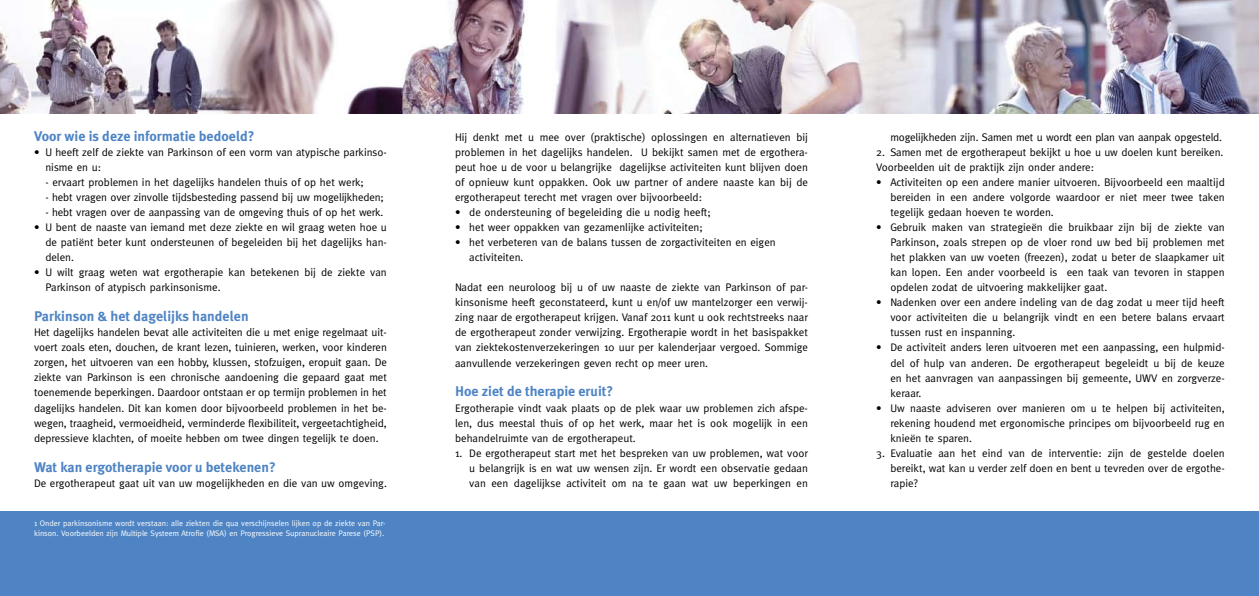
<style>
.page{position:relative;width:1259px;height:596px;background:#fff}
.page>*{position:absolute;margin:0;border:0;box-sizing:border-box;transform-origin:0 0}
.t1{font:700 14px "Meta Plus";color:#4e84c4}
.t2{font:11px/15px "Meta";color:#000;text-align:justify}
.t3{font:8px/10px "Meta";color:#fff}
</style>
<div class="page">
<div style="left:0;top:511px;width:1259px;height:84px;background:#4e84c4"></div>
<img style="left:0;top:0;width:1259px;height:113px">
<p class="t1" style="left:34px;top:128px;width:222px">Voor wie is deze informatie bedoeld?</p>
<p class="t2" style="left:45px;top:145px;width:343px;text-indent:-11px">• U heeft zelf de ziekte van Parkinson of een vorm van atypische parkinso&shy;nisme en u:</p>
<p class="t2" style="left:45px;top:175px;width:320px">- ervaart problemen in het dagelijks handelen thuis of op het werk;</p>
<p class="t2" style="left:45px;top:190px;width:340px">- hebt vragen over zinvolle tijdsbesteding passend bij uw mogelijkheden;</p>
<p class="t2" style="left:45px;top:205px;width:340px">- hebt vragen over de aanpassing van de omgeving thuis of op het werk.</p>
<p class="t2" style="left:45px;top:220px;width:343px;text-indent:-11px">• U bent de naaste van iemand met deze ziekte en wil graag weten hoe u de patiënt beter kunt ondersteunen of begeleiden bij het dagelijks han&shy;delen.</p>
<p class="t2" style="left:45px;top:265px;width:343px;text-indent:-11px">• U wilt graag weten wat ergotherapie kan betekenen bij de ziekte van<br>Parkinson of atypisch parkinsonisme.</p>
<p class="t1" style="left:34px;top:308px;width:216px">Parkinson &amp; het dagelijks handelen</p>
<p class="t2" style="left:34px;top:325px;width:354px">Het dagelijks handelen bevat alle activiteiten die u met enige regelmaat uit&shy;voert zoals eten, douchen, de krant lezen, tuinieren, werken, voor kinderen zorgen, het uitvoeren van een hobby, klussen, stofzuigen, eropuit gaan. De ziekte van Parkinson is een chronische aandoening die gepaard gaat met toenemende beperkingen. Daardoor ontstaan er op termijn problemen in het dagelijks handelen. Dit kan komen door bijvoorbeeld problemen in het be&shy;wegen, traagheid, vermoeidheid, verminderde flexibiliteit, vergeetachtigheid, depressieve klachten, of moeite hebben om twee dingen tegelijk te doen.</p>
<p class="t1" style="left:34px;top:458px;width:243px">Wat kan ergotherapie voor u betekenen?</p>
<p class="t2" style="left:34px;top:475px;width:354px">De ergotherapeut gaat uit van uw mogelijkheden en die van uw omgeving.</p>
<p class="t3" style="left:34px;top:517px;width:353px">1 Onder parkinsonisme wordt verstaan: alle ziekten die qua verschijnselen lijken op de ziekte van Par&shy;kinson. Voorbeelden zijn Multiple Systeem Atrofie (MSA) en Progressieve Supranucleaire Parese (PSP).</p>
<p class="t2" style="left:455px;top:130px;width:354px">Hij denkt met u mee over (praktische) oplossingen en alternatieven bij problemen in het dagelijks handelen. U bekijkt samen met de ergothera&shy;peut hoe u de voor u belangrijke dagelijkse activiteiten kunt blijven doen of opnieuw kunt oppakken. Ook uw partner of andere naaste kan bij de ergotherapeut terecht met vragen over bijvoorbeeld:</p>
<p class="t2" style="left:455px;top:205px;width:257px">• de ondersteuning of begeleiding die u nodig heeft;</p>
<p class="t2" style="left:455px;top:220px;width:249px">• het weer oppakken van gezamenlijke activiteiten;</p>
<p class="t2" style="left:469px;top:235px;width:308px;text-indent:-14px">• het verbeteren van de balans tussen de zorgactiviteiten en eigen activiteiten.</p>
<p class="t2" style="left:455px;top:280px;width:354px">Nadat een neuroloog bij u of uw naaste de ziekte van Parkinson of par&shy;kinsonisme heeft geconstateerd, kunt u en/of uw mantelzorger een verwij&shy;zing naar de ergotherapeut krijgen. Vanaf 2011 kunt u ook rechtstreeks naar de ergotherapeut zonder verwijzing. Ergotherapie wordt in het basispakket van ziektekostenverzekeringen 10 uur per kalenderjaar vergoed. Sommige aanvullende verzekeringen geven recht op meer uren.</p>
<p class="t1" style="left:455px;top:383px;width:160px">Hoe ziet de therapie eruit?</p>
<p class="t2" style="left:455px;top:400px;width:354px">Ergotherapie vindt vaak plaats op de plek waar uw problemen zich afspe&shy;len, dus meestal thuis of op het werk, maar het is ook mogelijk in een behandelruimte van de ergotherapeut.</p>
<p class="t2" style="left:469px;top:445px;width:340px;text-indent:-14px">1. De ergotherapeut start met het bespreken van uw problemen, wat voor u belangrijk is en wat uw wensen zijn. Er wordt een observatie gedaan van een dagelijkse activiteit om na te gaan wat uw beperkingen en</p>
<p class="t2" style="left:890px;top:130px;width:333px">mogelijkheden zijn. Samen met u wordt een plan van aanpak opgesteld.</p>
<p class="t2" style="left:876px;top:145px;width:349px">2. Samen met de ergotherapeut bekijkt u hoe u uw doelen kunt bereiken.<br>Voorbeelden uit de praktijk zijn onder andere:</p>
<p class="t2" style="left:890px;top:175px;width:336px;text-indent:-14px">• Activiteiten op een andere manier uitvoeren. Bijvoorbeeld een maaltijd bereiden in een andere volgorde waardoor er niet meer twee taken tegelijk gedaan hoeven te worden.</p>
<p class="t2" style="left:890px;top:220px;width:336px;text-indent:-14px">• Gebruik maken van strategieën die bruikbaar zijn bij de ziekte van Parkinson, zoals strepen op de vloer rond uw bed bij problemen met het plakken van uw voeten (freezen), zodat u beter de slaapkamer uit kan lopen. Een ander voorbeeld is een taak van tevoren in stappen opdelen zodat de uitvoering makkelijker gaat.</p>
<p class="t2" style="left:890px;top:295px;width:336px;text-indent:-14px">• Nadenken over een andere indeling van de dag zodat u meer tijd heeft voor activiteiten die u belangrijk vindt en een betere balans ervaart tussen rust en inspanning.</p>
<p class="t2" style="left:890px;top:340px;width:336px;text-indent:-14px">• De activiteit anders leren uitvoeren met een aanpassing, een hulpmid&shy;del of hulp van anderen. De ergotherapeut begeleidt u bij de keuze en het aanvragen van aanpassingen bij gemeente, UWV en zorgverze&shy;keraar.</p>
<p class="t2" style="left:890px;top:400px;width:336px;text-indent:-14px">• Uw naaste adviseren over manieren om u te helpen bij activiteiten, rekening houdend met ergonomische principes om bijvoorbeeld rug en knieën te sparen.</p>
<p class="t2" style="left:890px;top:445px;width:336px;text-indent:-14px">3. Evaluatie aan het eind van de interventie: zijn de gestelde doelen bereikt, wat kan u verder zelf doen en bent u tevreden over de ergothe&shy;rapie?</p>
</div>
